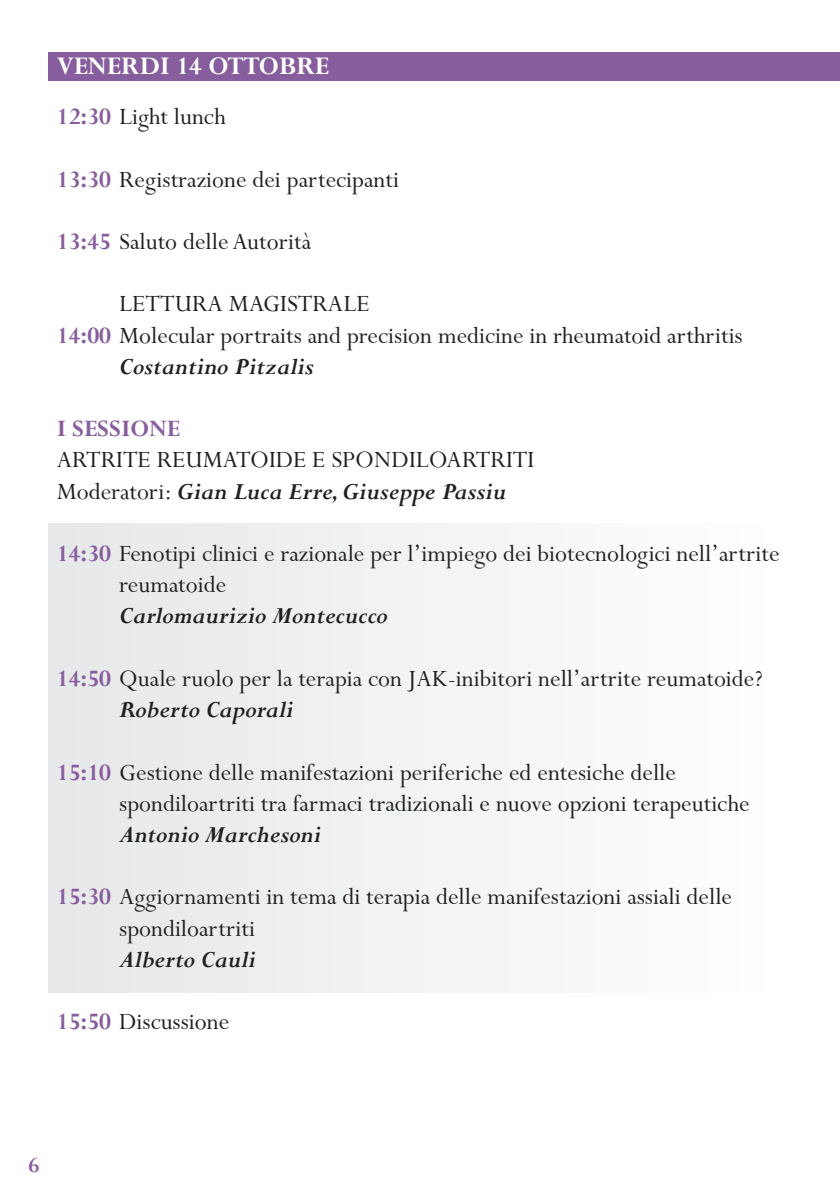
<style>
.page{position:relative;width:840px;height:1191px;background:#fff}
.page>*{position:absolute;margin:0;border:0;box-sizing:border-box;transform-origin:0 0}
.t1{font:700 28px "Perpetua";color:#fff}
.t2{font:26px/31.2px "Perpetua";color:#231f20}
.nomi{font:italic 700 26px "Perpetua";color:#231f20}
.t3{font:700 26px "Perpetua";color:#875e9d}
.t4{font:700 24px "Perpetua";color:#875e9d}
.s1{font-weight:700;color:#875e9d}
.s2{font-weight:400;font-style:normal}
</style>
<div class="page">
<div style="left:48px;top:523px;width:734px;height:469px;background:#f2f3f4"></div>
<div style="left:48px;top:52px;width:791px;height:29px;background:#875e9d"></div>
<p class="t1" style="left:57px;top:51px;width:273px">VENERDI 14 OTTOBRE</p>
<p class="t2" style="left:57px;top:102px;width:170px"><span class="s1">12:30</span> Light lunch</p>
<p class="t2" style="left:57px;top:164px;width:344px"><span class="s1">13:30</span> Registrazione dei partecipanti</p>
<p class="t2" style="left:57px;top:227px;width:256px"><span class="s1">13:45</span> Saluto delle Autorità</p>
<p class="t2" style="left:119px;top:289px;width:252px">LETTURA MAGISTRALE</p>
<p class="t2" style="left:57px;top:320px;width:687px"><span class="s1">14:00</span> Molecular portraits and precision medicine in rheumatoid arthritis</p>
<p class="nomi" style="left:119px;top:353px;width:196px">Costantino Pitzalis</p>
<p class="t3" style="left:57px;top:415px;width:125px">I SESSIONE</p>
<p class="t2" style="left:57px;top:445px;width:478px">ARTRITE REUMATOIDE E SPONDILOARTRITI</p>
<p class="nomi" style="left:57px;top:477px;width:450px"><span class="s2">Moderatori:</span> Gian Luca Erre, Giuseppe Passiu</p>
<p class="t2" style="left:119px;top:539px;width:661px;text-indent:-62px"><span class="s1">14:30</span> Fenotipi clinici e razionale per l’impiego dei biotecnologici nell’artrite reumatoide</p>
<p class="nomi" style="left:119px;top:602px;width:270px">Carlomaurizio Montecucco</p>
<p class="t2" style="left:57px;top:664px;width:706px"><span class="s1">14:50</span> Quale ruolo per la terapia con JAK-inibitori nell’artrite reumatoide?</p>
<p class="nomi" style="left:119px;top:696px;width:176px">Roberto Caporali</p>
<p class="t2" style="left:119px;top:757px;width:631px;text-indent:-62px"><span class="s1">15:10</span> Gestione delle manifestazioni periferiche ed entesiche delle spondiloartriti tra farmaci tradizionali e nuove opzioni terapeutiche</p>
<p class="nomi" style="left:119px;top:821px;width:203px">Antonio Marchesoni</p>
<p class="t2" style="left:119px;top:882px;width:614px;text-indent:-62px"><span class="s1">15:30</span> Aggiornamenti in tema di terapia delle manifestazioni assiali delle spondiloartriti</p>
<p class="nomi" style="left:119px;top:945px;width:138px">Alberto Cauli</p>
<p class="t2" style="left:57px;top:1007px;width:174px"><span class="s1">15:50</span> Discussione</p>
<p class="t4" style="left:28px;top:1152px;width:12px">6</p>
</div>
